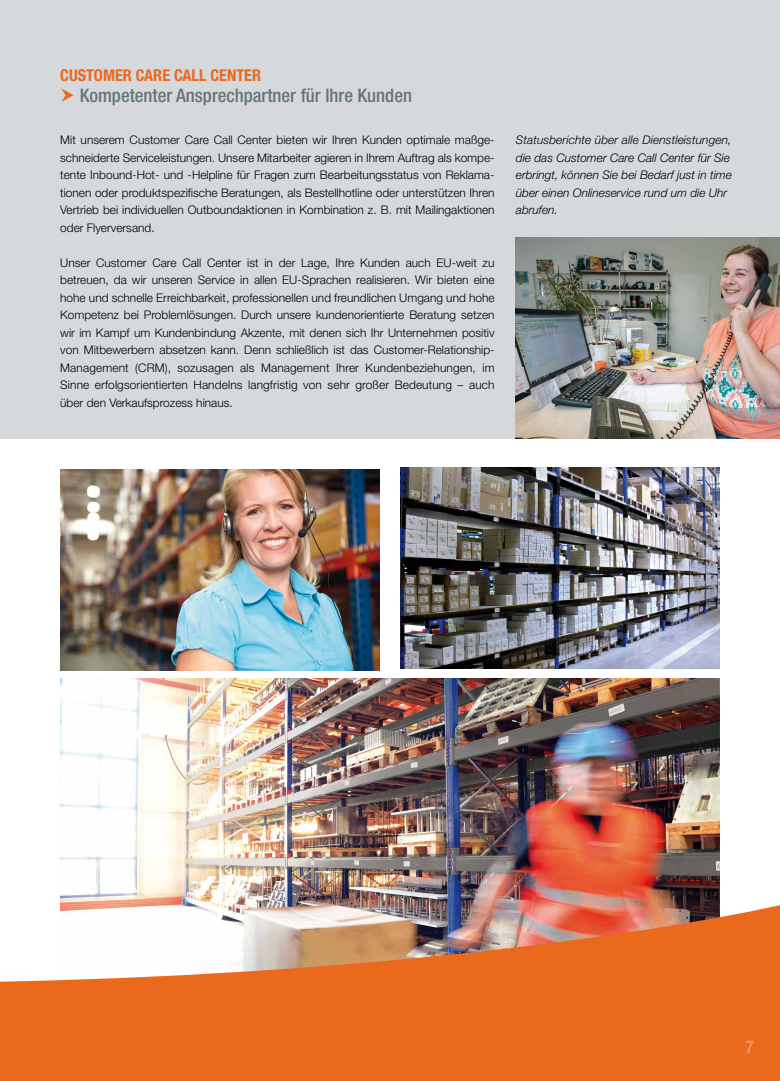
<style>
.page{position:relative;width:780px;height:1081px;background:#fff}
.page>*{position:absolute;margin:0;border:0;box-sizing:border-box;transform-origin:0 0}
.t1{font:500 condensed 18.75px "Helvetica Neue LT Std";color:#66757a}
.t2{font:500 condensed 17.5px "Helvetica Neue LT Std";color:#f39a5c}
.t3{font:700 condensed 16.25px "Helvetica Neue LT Std";color:#eb691c}
.t4{font:300 11.88px/17.5px "Helvetica Neue LT Std";color:#000;text-align:justify}
.t5{font:italic 300 11.88px/17.5px "Helvetica Neue LT Std";color:#000}
</style>
<div class="page">
<img style="left:60px;top:678px;width:659px;height:225px">
<div style="left:1px;top:0;width:779px;height:438px;background:#d5d9dc"></div>
<svg style="left:0;top:903px;width:780px;height:178px;fill:#eb691c"></svg>
<img style="left:400px;top:468px;width:319px;height:201px">
<img style="left:516px;top:237px;width:264px;height:201px">
<img style="left:60px;top:469px;width:319px;height:201px">
<h3 class="t3" style="left:60px;top:65px;width:202px">CUSTOMER CARE CALL CENTER</h3>
<h1 class="t1" style="left:80px;top:84px;width:334px">Kompetenter Ansprechpartner für Ihre Kunden</h1>
<p class="t4" style="left:60px;top:131px;width:436px">Mit unserem Customer Care Call Center bieten wir Ihren Kunden optimale maßge&shy;schneiderte Serviceleistungen. Unsere Mitarbeiter agieren in Ihrem Auftrag als kompe&shy;tente Inbound-Hot- und -Helpline für Fragen zum Bearbeitungsstatus von Reklama&shy;tionen oder produktspezifische Beratungen, als Bestellhotline oder unterstützen Ihren Vertrieb bei individuellen Outboundaktionen in Kombination z. B. mit Mailingaktionen oder Flyerversand.</p>
<p class="t4" style="left:60px;top:253px;width:436px">Unser Customer Care Call Center ist in der Lage, Ihre Kunden auch EU-weit zu betreuen, da wir unseren Service in allen EU-Sprachen realisieren. Wir bieten eine hohe und schnelle Erreichbarkeit, professionellen und freundlichen Umgang und hohe Kompetenz bei Problemlösungen. Durch unsere kundenorientierte Beratung setzen wir im Kampf um Kundenbindung Akzente, mit denen sich Ihr Unternehmen positiv von Mitbewerbern absetzen kann. Denn schließlich ist das Customer-Relationship-Management (CRM), sozusagen als Management Ihrer Kundenbeziehungen, im Sinne erfolgsorientierten Handelns langfristig von sehr großer Bedeutung – auch über den Verkaufsprozess hinaus.</p>
<p class="t5" style="left:516px;top:131px;width:217px">Statusberichte über alle Dienstleistungen, die das Customer Care Call Center für Sie erbringt, können Sie bei Bedarf just in time über einen Onlineservice rund um die Uhr abrufen.</p>
<h2 class="t2" style="left:745px;top:1036px;width:10px">7</h2>
</div>
